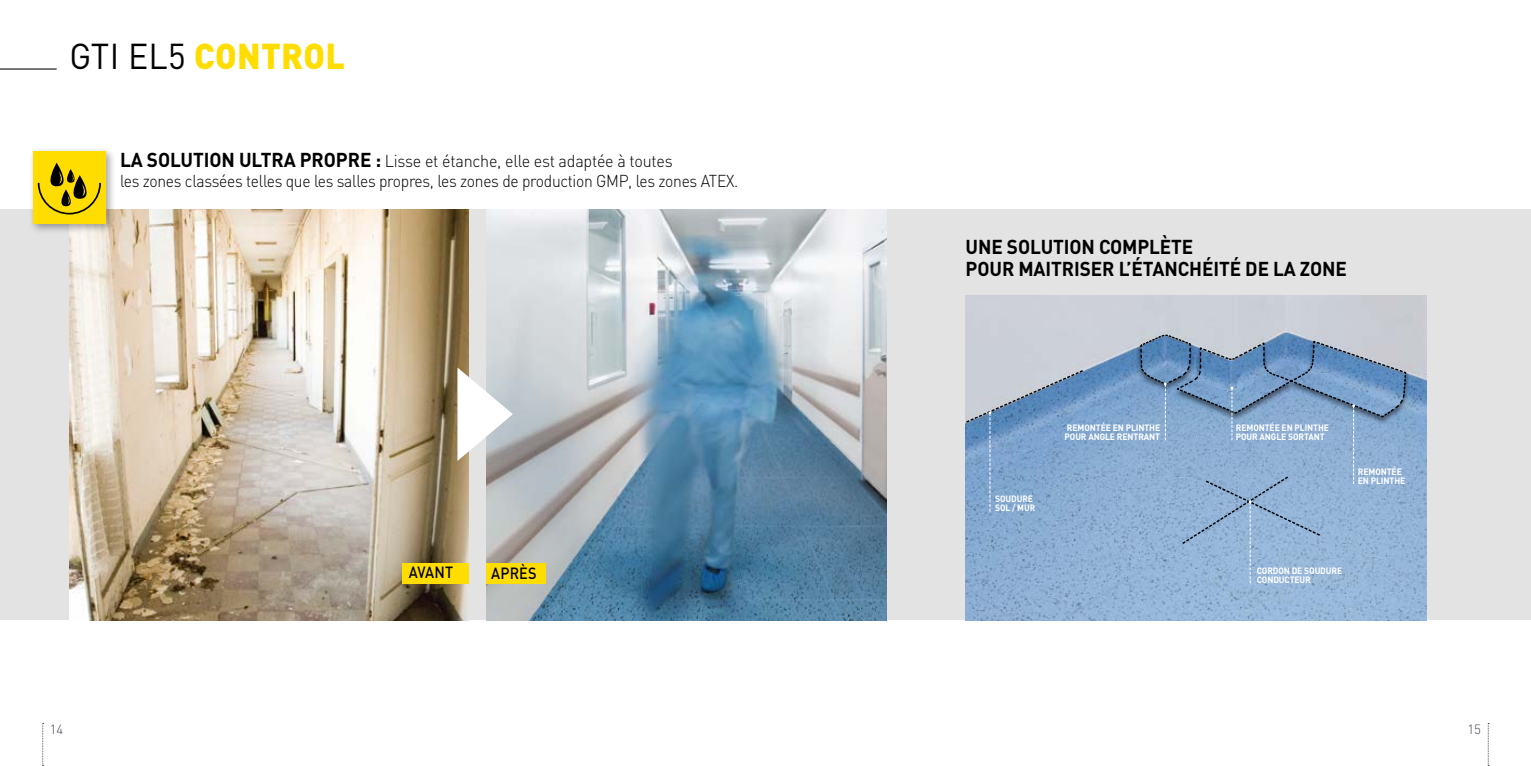
<style>
.page{position:relative;width:1531px;height:766px;background:#fff}
.page>*{position:absolute;margin:0;border:0;box-sizing:border-box;transform-origin:0 0}
.t1{font:900 35.55px "DIN Pro";letter-spacing:.01em;color:#fd0;scale:.95 1}
.t2{font:700 19.95px/21.3px "DIN Pro";letter-spacing:-.005em;color:#000;scale:.95 1}
.t3{font:300 17.1px/20.4px "DIN Pro";letter-spacing:-.02em;color:#000;scale:.95 1}
.t4{font:500 16.05px "DIN Pro";letter-spacing:.01em;color:#000;scale:.9 1}
.t5{font:300 13.2px "DIN Pro";color:#424854}
.t6{font:700 9.15px/9.1px "DIN Pro";letter-spacing:-.01em;color:#fff;scale:.94 1}
.s1{font-weight:400;color:#000}
.s2{font-weight:700;font-size:19.95px}
</style>
<div class="page">
<div style="left:0;top:209px;width:1531px;height:411px;background:#e3e3e3"></div>
<img style="left:965px;top:295px;width:461px;height:325px">
<hr style="left:0;top:68px;width:57px;height:2px;background:#000">
<img style="left:486px;top:209px;width:400px;height:411px">
<img style="left:69px;top:209px;width:399px;height:411px">
<div style="left:402px;top:562px;width:66px;height:21px;background:#fd0"></div>
<div style="left:486px;top:562px;width:60px;height:21px;background:#fd0"></div>
<div style="left:28px;top:146px;width:89px;height:88px;background:#000;opacity:.35"></div>
<div style="left:33px;top:151px;width:73px;height:73px;background:#fd0"></div>
<svg style="left:37px;top:163px;width:64px;height:52px"></svg>
<svg style="left:457px;top:367px;width:56px;height:94px;background:#dfe0e1"></svg>
<svg style="left:965px;top:369px;width:119px;height:142px;background:#86a6ca"></svg>
<div style="left:1135px;top:334px;width:60px;height:58px;background:#000;opacity:.46"></div>
<div style="left:1286px;top:340px;width:124px;height:84px;background:#000;opacity:.46"></div>
<svg style="left:1139px;top:334px;width:268px;height:249px;background:#88a9cc"></svg>
<svg style="left:1488px;top:723px;width:1px;height:43px"></svg>
<svg style="left:42px;top:723px;width:2px;height:43px"></svg>
<h1 class="t1" style="left:69px;top:32px;width:292px"><span class="s1">GTI EL5</span> CONTROL</h1>
<p class="t3" style="left:120px;top:149px;width:652px"><span class="s2">LA SOLUTION ULTRA PROPRE :</span> Lisse et étanche, elle est adaptée à toutes<br>les zones classées telles que les salles propres, les zones de production GMP, les zones ATEX.</p>
<p class="t4" style="left:409px;top:561px;width:51px">AVANT</p>
<p class="t4" style="left:491px;top:562px;width:52px">APRÈS</p>
<p class="t2" style="left:965px;top:235px;width:403px">UNE SOLUTION COMPLÈTE<br>POUR MAITRISER L’ÉTANCHÉITÉ DE LA ZONE</p>
<p class="t6" style="left:995px;top:494px;width:44px">SOUDURE<br>SOL / MUR</p>
<p class="t6" style="left:1064px;top:423px;width:103px">REMONTÉE EN PLINTHE<br>POUR ANGLE RENTRANT</p>
<p class="t6" style="left:1236px;top:423px;width:101px">REMONTÉE EN PLINTHE<br>POUR ANGLE SORTANT</p>
<p class="t6" style="left:1358px;top:466px;width:52px">REMONTÉE<br>EN PLINTHE</p>
<p class="t6" style="left:1257px;top:565px;width:92px">CORDON DE SOUDURE<br>CONDUCTEUR</p>
<p class="t5" style="left:50px;top:719px;width:15px">14</p>
<p class="t5" style="left:1467px;top:719px;width:15px">15</p>
</div>
